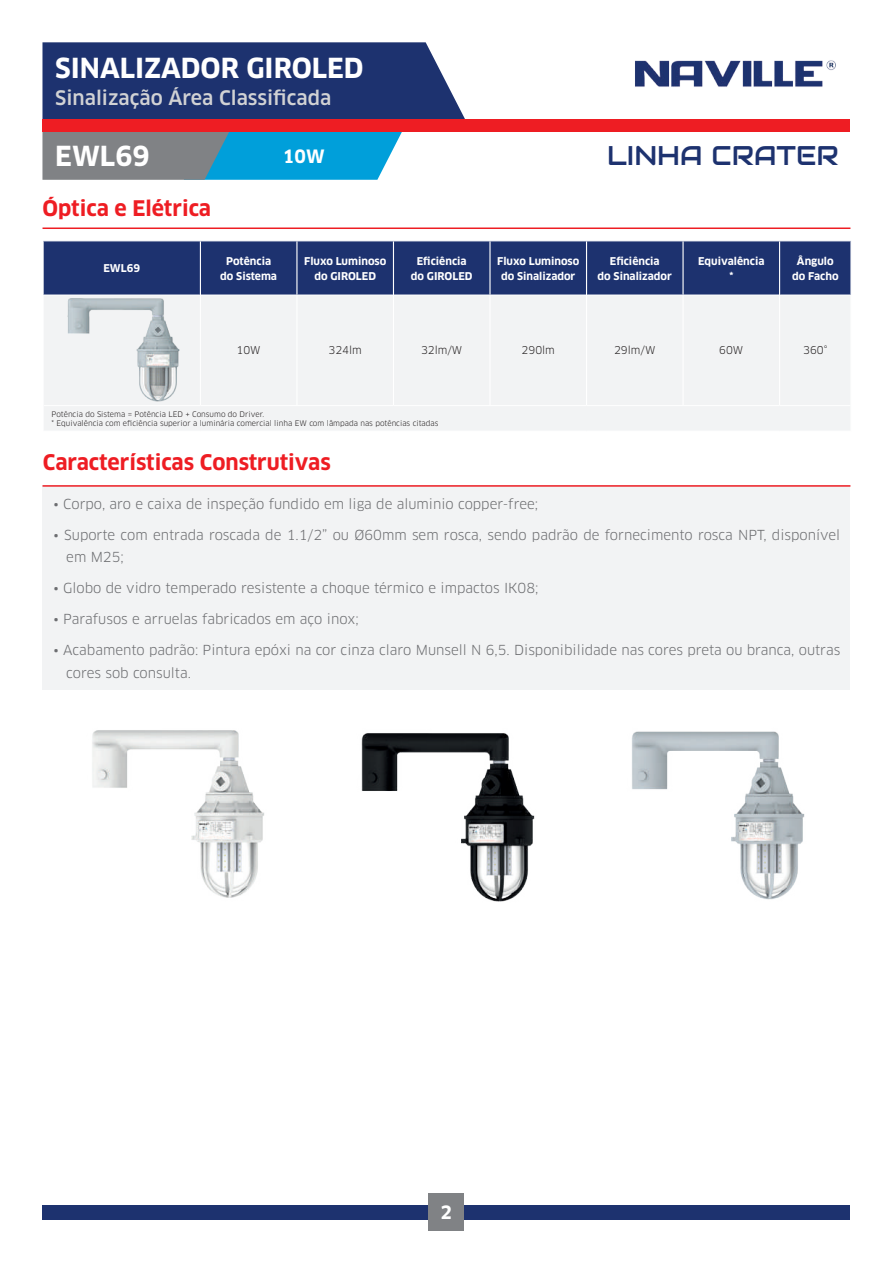
<style>
.page{position:relative;width:893px;height:1263px;background:#fff}
.page>*{position:absolute;margin:0;border:0;box-sizing:border-box;transform-origin:0 0}
.t1{font:700 27px "Clan OT";color:#fff}
.t2{font:27px "Audiowide";color:#1d326f}
.t3{font:700 21px "Clan OT";color:#ee1d23}
.t4{font:500 19.5px "Clan OT";color:#d1d2d4}
.t5{font:700 18px "Clan OT";color:#fff}
.t6{font:13.5px/22.5px "Clan OT";color:#6c6d70}
.t7{font:700 10.5px/15px "Clan OT";color:#fff;text-align:center}
.t8{font:10.5px "Clan OT";color:#231f20}
.t9{font:7.5px/9px "Clan OT";color:#231f20}
</style>
<div class="page">
<svg style="left:42px;top:131px;width:360px;height:49px;background:#4895b2"></svg>
<div style="left:42px;top:42px;width:423px;height:79px;background:#1d326f"></div>
<div style="left:43px;top:119px;width:807px;height:13px;background:#ee1d23"></div>
<div style="left:43px;top:1205px;width:807px;height:13px;background:#1d326f"></div>
<div style="left:429px;top:1194px;width:35px;height:35px;background:#808285"></div>
<img style="left:635px;top:60px;width:201px;height:27px">
<hr style="left:43px;top:227px;width:807px;height:2px;background:#ee1d23">
<div style="left:43px;top:1206px;width:807px;height:13px;background:#1d326f"></div>
<div style="left:429px;top:1195px;width:35px;height:35px;background:#808285"></div>
<div style="left:44px;top:241px;width:806px;height:54px;background:#1d326f"></div>
<div style="left:44px;top:296px;width:806px;height:134px;background:#f2f3f4"></div>
<hr style="left:44px;top:405px;width:156px;height:1px;background:#fff">
<hr style="left:200px;top:405px;width:97px;height:1px;background:#fff">
<hr style="left:297px;top:405px;width:96px;height:1px;background:#fff">
<hr style="left:393px;top:405px;width:97px;height:1px;background:#fff">
<hr style="left:490px;top:405px;width:96px;height:1px;background:#fff">
<hr style="left:586px;top:405px;width:97px;height:1px;background:#fff">
<hr style="left:683px;top:405px;width:97px;height:1px;background:#fff">
<hr style="left:780px;top:405px;width:70px;height:1px;background:#fff">
<hr style="left:200px;top:241px;width:1px;height:54px;background:#fff">
<hr style="left:296px;top:241px;width:1px;height:54px;background:#fff">
<hr style="left:393px;top:241px;width:1px;height:54px;background:#fff">
<hr style="left:489px;top:241px;width:2px;height:54px;background:#fff">
<hr style="left:586px;top:241px;width:1px;height:54px;background:#fff">
<hr style="left:682px;top:241px;width:2px;height:54px;background:#fff">
<hr style="left:779px;top:241px;width:1px;height:54px;background:#fff">
<hr style="left:200px;top:295px;width:1px;height:110px;background:#fff">
<hr style="left:296px;top:295px;width:1px;height:110px;background:#fff">
<hr style="left:393px;top:295px;width:1px;height:110px;background:#fff">
<hr style="left:489px;top:295px;width:2px;height:110px;background:#fff">
<hr style="left:586px;top:295px;width:1px;height:110px;background:#fff">
<hr style="left:682px;top:295px;width:2px;height:110px;background:#fff">
<hr style="left:779px;top:295px;width:1px;height:110px;background:#fff">
<img style="left:64px;top:297px;width:116px;height:106px">
<div style="left:43px;top:485px;width:807px;height:205px;background:#f2f3f4"></div>
<hr style="left:43px;top:485px;width:807px;height:2px;background:#ee1d23">
<img style="left:92px;top:730px;width:172px;height:168px">
<img style="left:361px;top:733px;width:174px;height:169px">
<img style="left:632px;top:731px;width:173px;height:169px">
<h1 class="t1" style="left:55px;top:52px;width:310px">SINALIZADOR GIROLED</h1>
<h3 class="t4" style="left:55px;top:86px;width:278px">Sinalização Área Classificada</h3>
<h1 class="t1" style="left:55px;top:140px;width:96px">EWL69</h1>
<h3 class="t5" style="left:283px;top:146px;width:43px">10W</h3>
<h2 class="t3" style="left:43px;top:196px;width:170px">Óptica e Elétrica</h2>
<h1 class="t2" style="left:607px;top:138px;width:233px">LINHA CRATER</h1>
<p class="t7" style="left:103px;top:261px;width:38px">EWL69</p>
<p class="t7" style="left:220px;top:253px;width:58px">Potência do Sistema</p>
<p class="t7" style="left:304px;top:253px;width:84px">Fluxo Luminoso do GIROLED</p>
<p class="t7" style="left:411px;top:253px;width:63px">Eficiência do GIROLED</p>
<p class="t7" style="left:497px;top:253px;width:84px">Fluxo Luminoso do Sinalizador</p>
<p class="t7" style="left:598px;top:253px;width:76px">Eficiência<br>do Sinalizador</p>
<p class="t7" style="left:698px;top:253px;width:68px">Equivalência *</p>
<p class="t7" style="left:792px;top:253px;width:48px">Ângulo do Facho</p>
<p class="t8" style="left:237px;top:344px;width:26px">10W</p>
<p class="t8" style="left:329px;top:344px;width:35px">324lm</p>
<p class="t8" style="left:421px;top:344px;width:43px">32lm/W</p>
<p class="t8" style="left:522px;top:344px;width:35px">290lm</p>
<p class="t8" style="left:614px;top:344px;width:43px">29lm/W</p>
<p class="t8" style="left:719px;top:344px;width:26px">60W</p>
<p class="t8" style="left:803px;top:344px;width:26px">360°</p>
<p class="t9" style="left:52px;top:410px;width:388px">Potência do Sistema = Potência LED + Consumo do Driver.<br>* Equivalência com eficiência superior a luminária comercial linha EW com lâmpada nas potências citadas</p>
<h2 class="t3" style="left:43px;top:450px;width:289px">Características Construtivas</h2>
<p class="t6" style="left:54px;top:492px;width:486px">• Corpo, aro e caixa de inspeção fundido em liga de aluminio copper-free;</p>
<p class="t6" style="left:66px;top:523px;width:775px;text-indent:-13px">• Suporte com entrada roscada de 1.1/2” ou Ø60mm sem rosca, sendo padrão de fornecimento rosca NPT, disponível em M25;</p>
<p class="t6" style="left:54px;top:577px;width:487px">• Globo de vidro temperado resistente a choque térmico e impactos IK08;</p>
<p class="t6" style="left:54px;top:608px;width:307px">• Parafusos e arruelas fabricados em aço inox;</p>
<p class="t6" style="left:66px;top:639px;width:775px;text-indent:-13px">• Acabamento padrão: Pintura epóxi na cor cinza claro Munsell N 6,5. Disponibilidade nas cores preta ou branca, outras cores sob consulta.</p>
<h3 class="t5" style="left:441px;top:1200px;width:13px">2</h3>
</div>
